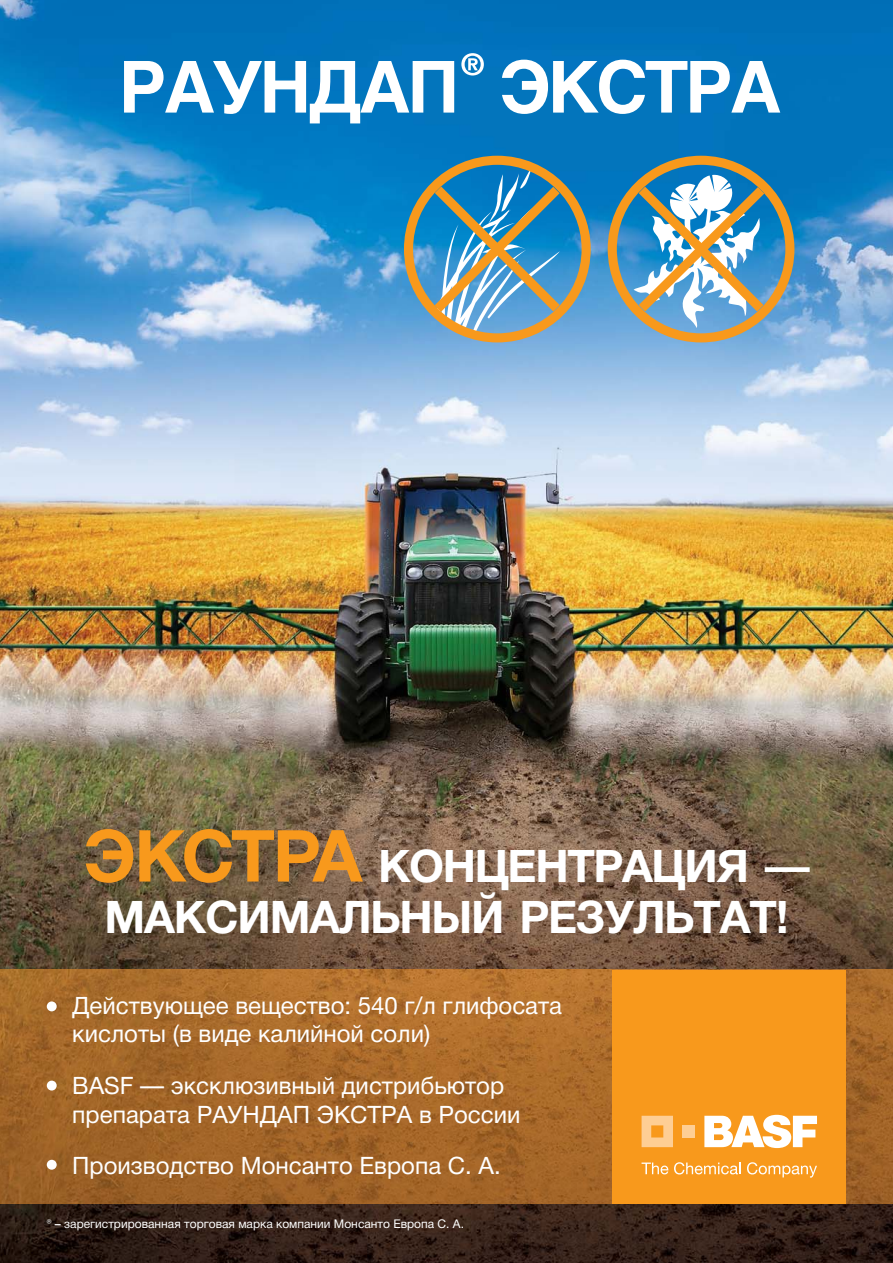
<style>
.page{position:relative;width:893px;height:1263px;background:#fff}
.page>*{position:absolute;margin:0;border:0;box-sizing:border-box;transform-origin:0 0}
.t1{font:700 45px/51px "Helvetica Neue LTCYR";letter-spacing:-.025em;color:#fff;text-align:center}
.t2{font:24px/28.8px "Helvetica Neue LTCYR";color:#fff}
.t3{font:12px "Helvetica Neue LTCYR";color:#fff}
.s1{font-size:72px;color:#f8991c}
.s2{font-weight:500}
</style>
<div class="page">
<img style="left:0;top:0;width:893px;height:1263px">
<img style="left:0;top:969px;width:893px;height:234px">
<div style="left:612px;top:969px;width:234px;height:234px;background:#f8991c"></div>
<svg style="left:642px;top:1162px;width:26px;height:12px"></svg>
<svg style="left:674px;top:1162px;width:67px;height:12px"></svg>
<svg style="left:747px;top:1162px;width:70px;height:15px"></svg>
<svg style="left:704px;top:1115px;width:113px;height:33px"></svg>
<svg style="left:642px;top:1116px;width:31px;height:31px"></svg>
<div style="left:683px;top:1125px;width:12px;height:12px;background:#fece94"></div>
<svg style="left:124px;top:61px;width:330px;height:62px"></svg>
<svg style="left:461px;top:53px;width:23px;height:23px"></svg>
<svg style="left:502px;top:60px;width:278px;height:54px"></svg>
<svg style="left:404px;top:156px;width:187px;height:186px;background:#6596a7"></svg>
<svg style="left:608px;top:156px;width:186px;height:186px;background:#7fa2ab"></svg>
<div style="left:47px;top:1001px;width:10px;height:10px;background:#fff;border-radius:50%"></div>
<div style="left:47px;top:1080px;width:10px;height:10px;background:#fff;border-radius:50%"></div>
<div style="left:47px;top:1160px;width:10px;height:10px;background:#fff;border-radius:50%"></div>
<h1 class="t1" style="left:83px;top:845px;width:728px"><span class="s1">ЭКСТРА</span> КОНЦЕНТРАЦИЯ <span class="s2">—<br></span>МАКСИМАЛЬНЫЙ РЕЗУЛЬТАТ!</h1>
<p class="t2" style="left:72px;top:993px;width:491px">Действующее вещество: 540 г/л глифосата кислоты (в виде калийной соли)</p>
<p class="t2" style="left:72px;top:1074px;width:450px">BASF — эксклюзивный дистрибьютор препарата РАУНДАП ЭКСТРА в России</p>
<p class="t2" style="left:72px;top:1154px;width:430px">Производство Монсанто Европа С. А.</p>
<p class="t3" style="left:47px;top:1219px;width:419px">® <span class="s2">–</span> зарегистрированная торговая марка компании Монсанто Европа С. А.</p>
</div>
